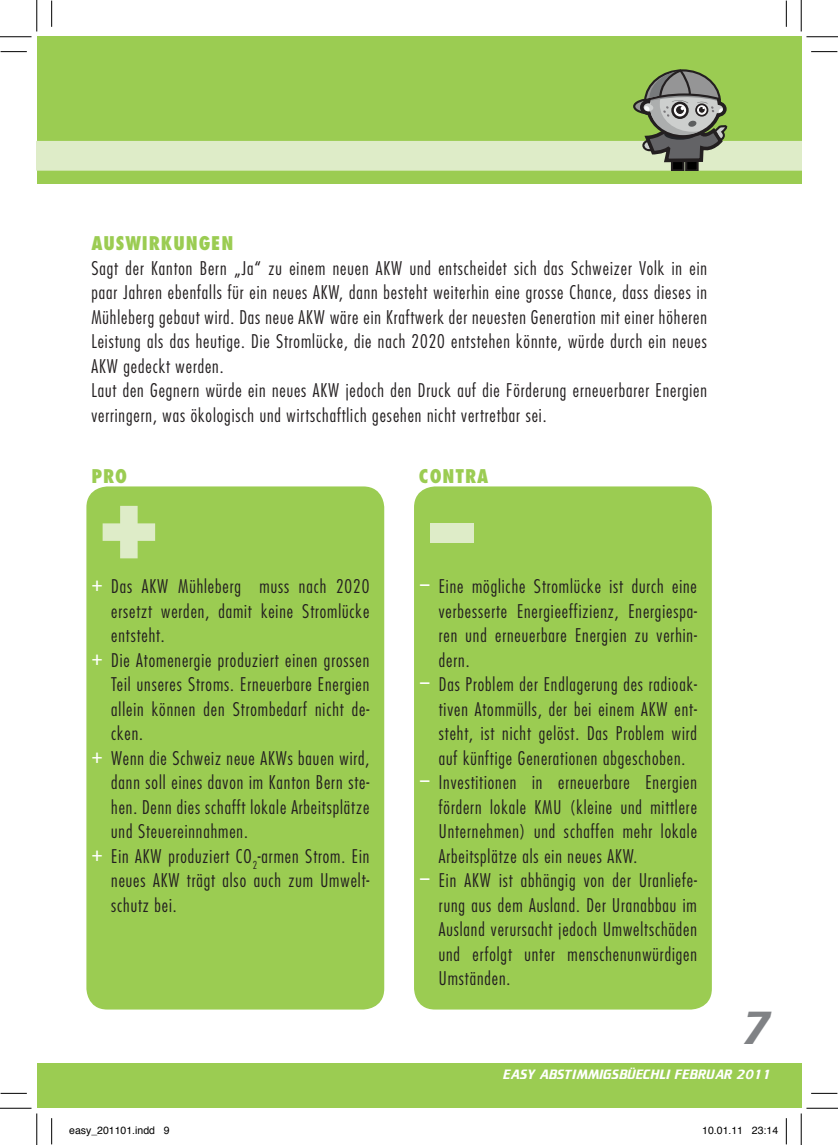
<style>
.page{position:relative;width:838px;height:1145px;background:#fff}
.page>*{position:absolute;margin:0;border:0;box-sizing:border-box;transform-origin:0 0}
.t1{font:800 87.5px "Futura Std";color:#deecc8}
.t2{font:49px "Biathlon";color:#808285}
.t3{font:300 condensed 18.38px/24.5px "Futura Std";letter-spacing:.05em;color:#231f20}
.t4{font:800 condensed 18.38px "Futura Std";letter-spacing:.05em;color:#9bcc52}
.t5{font:14px "Biathlon";letter-spacing:.02em;color:#fff}
.t6{font:10.5px "Helvetica";color:#000}
.s1{font-weight:400;font-size:20.47px;color:#fff}
.s2{font-weight:400;font-size:22.75px;color:#fff}
</style>
<div class="page">
<div style="left:37px;top:37px;width:764px;height:147px;background:#9bcc52"></div>
<div style="left:37px;top:1064px;width:764px;height:44px;background:#9bcc52"></div>
<div style="left:86px;top:486px;width:298px;height:524px;background:#9bcc52;border-radius:21px"></div>
<div style="left:414px;top:486px;width:297px;height:524px;background:#9bcc52;border-radius:21px"></div>
<svg style="left:37px;top:69px;width:764px;height:102px"></svg>
<svg style="left:1px;top:51px;width:26px;height:1px"></svg>
<svg style="left:811px;top:51px;width:26px;height:1px"></svg>
<svg style="left:1px;top:1093px;width:26px;height:1px"></svg>
<svg style="left:811px;top:1093px;width:26px;height:1px"></svg>
<svg style="left:51px;top:1px;width:1px;height:26px"></svg>
<svg style="left:51px;top:1118px;width:1px;height:26px"></svg>
<svg style="left:786px;top:1px;width:1px;height:26px"></svg>
<svg style="left:786px;top:1118px;width:1px;height:26px"></svg>
<hr style="left:0;top:36px;width:32px;height:1px;background:#000">
<hr style="left:806px;top:36px;width:31px;height:1px;background:#000">
<hr style="left:0;top:1108px;width:32px;height:1px;background:#000">
<hr style="left:806px;top:1108px;width:31px;height:1px;background:#000">
<hr style="left:36px;top:0;width:1px;height:31px;background:#000">
<hr style="left:36px;top:1113px;width:1px;height:32px;background:#000">
<hr style="left:800px;top:0;width:1px;height:31px;background:#000">
<hr style="left:800px;top:1113px;width:1px;height:32px;background:#000">
<p class="t4" style="left:91px;top:232px;width:25px">AUSWIRKUNGEN</p>
<p class="t3" style="left:91px;top:256px;width:617px">Sagt der Kanton Bern „Ja“ zu einem neuen AKW und entscheidet sich das Schweizer Volk in ein paar Jahren ebenfalls für ein neues AKW, dann besteht weiterhin eine grosse Chance, dass dieses in Mühleberg gebaut wird. Das neue AKW wäre ein Kraftwerk der neuesten Generation mit einer höheren Leistung als das heutige. Die Stromlücke, die nach 2020 entstehen könnte, würde durch ein neues AKW gedeckt werden.<br>Laut den Gegnern würde ein neues AKW jedoch den Druck auf die Förderung erneuerbarer Energien verringern, was ökologisch und wirtschaftlich gesehen nicht vertretbar sei.</p>
<p class="t4" style="left:91px;top:464px;width:37px">PRO</p>
<p class="t4" style="left:419px;top:464px;width:71px">CONTRA</p>
<h1 class="t1" style="left:94px;top:470px;width:72px">+</h1>
<p class="t3" style="left:91px;top:574px;width:279px"><span class="s1">+</span> Das AKW Mühleberg muss nach 2020</p>
<p class="t3" style="left:111px;top:599px;width:259px">ersetzt werden, damit keine Stromlücke</p>
<p class="t3" style="left:111px;top:623px;width:55px">entsteht.</p>
<p class="t3" style="left:91px;top:648px;width:279px"><span class="s1">+</span> Die Atomenergie produziert einen grossen</p>
<p class="t3" style="left:111px;top:672px;width:259px">Teil unseres Stroms. Erneuerbare Energien</p>
<p class="t3" style="left:111px;top:696px;width:259px">allein können den Strombedarf nicht de-</p>
<p class="t3" style="left:111px;top:721px;width:33px">cken.</p>
<p class="t3" style="left:91px;top:746px;width:279px"><span class="s1">+</span> Wenn die Schweiz neue AKWs bauen wird,</p>
<p class="t3" style="left:111px;top:770px;width:259px">dann soll eines davon im Kanton Bern ste-</p>
<p class="t3" style="left:111px;top:794px;width:259px">hen. Denn dies schafft lokale Arbeitsplätze</p>
<p class="t3" style="left:111px;top:819px;width:138px">und Steuereinnahmen.</p>
<p class="t3" style="left:91px;top:844px;width:279px"><span class="s1">+</span> Ein AKW produziert CO<sub>2</sub>-armen Strom. Ein</p>
<p class="t3" style="left:111px;top:868px;width:259px">neues AKW trägt also auch zum Umwelt-</p>
<p class="t3" style="left:111px;top:892px;width:67px">schutz bei.</p>
<h1 class="t1" style="left:430px;top:469px;width:45px">–</h1>
<p class="t3" style="left:419px;top:574px;width:279px"><span class="s2">−</span> Eine mögliche Stromlücke ist durch eine</p>
<p class="t3" style="left:439px;top:599px;width:259px">verbesserte Energieeffizienz, Energiespa-</p>
<p class="t3" style="left:439px;top:623px;width:259px">ren und erneuerbare Energien zu verhin-</p>
<p class="t3" style="left:439px;top:647px;width:32px">dern.</p>
<p class="t3" style="left:419px;top:672px;width:279px"><span class="s2">−</span> Das Problem der Endlagerung des radioak-</p>
<p class="t3" style="left:439px;top:697px;width:259px">tiven Atommülls, der bei einem AKW ent-</p>
<p class="t3" style="left:439px;top:721px;width:259px">steht, ist nicht gelöst. Das Problem wird</p>
<p class="t3" style="left:439px;top:745px;width:248px">auf künftige Generationen abgeschoben.</p>
<p class="t3" style="left:419px;top:770px;width:279px"><span class="s2">−</span> Investitionen in erneuerbare Energien</p>
<p class="t3" style="left:439px;top:795px;width:259px">fördern lokale KMU (kleine und mittlere</p>
<p class="t3" style="left:439px;top:819px;width:259px">Unternehmen) und schaffen mehr lokale</p>
<p class="t3" style="left:439px;top:843px;width:200px">Arbeitsplätze als ein neues AKW.</p>
<p class="t3" style="left:419px;top:868px;width:279px"><span class="s2">−</span> Ein AKW ist abhängig von der Uranliefe-</p>
<p class="t3" style="left:439px;top:893px;width:259px">rung aus dem Ausland. Der Uranabbau im</p>
<p class="t3" style="left:439px;top:917px;width:259px">Ausland verursacht jedoch Umweltschäden</p>
<p class="t3" style="left:439px;top:941px;width:259px">und erfolgt unter menschenunwürdigen</p>
<p class="t3" style="left:439px;top:966px;width:73px">Umständen.</p>
<h2 class="t2" style="left:741px;top:1001px;width:31px">7</h2>
<p class="t5" style="left:503px;top:1067px;width:270px">EASY ABSTIMMIGSBÜECHLI FEBRUAR 2011</p>
<p class="t6" style="left:69px;top:1122px;width:102px">easy_201101.indd 9</p>
<p class="t6" style="left:702px;top:1122px;width:77px">10.01.11 23:14</p>
</div>
